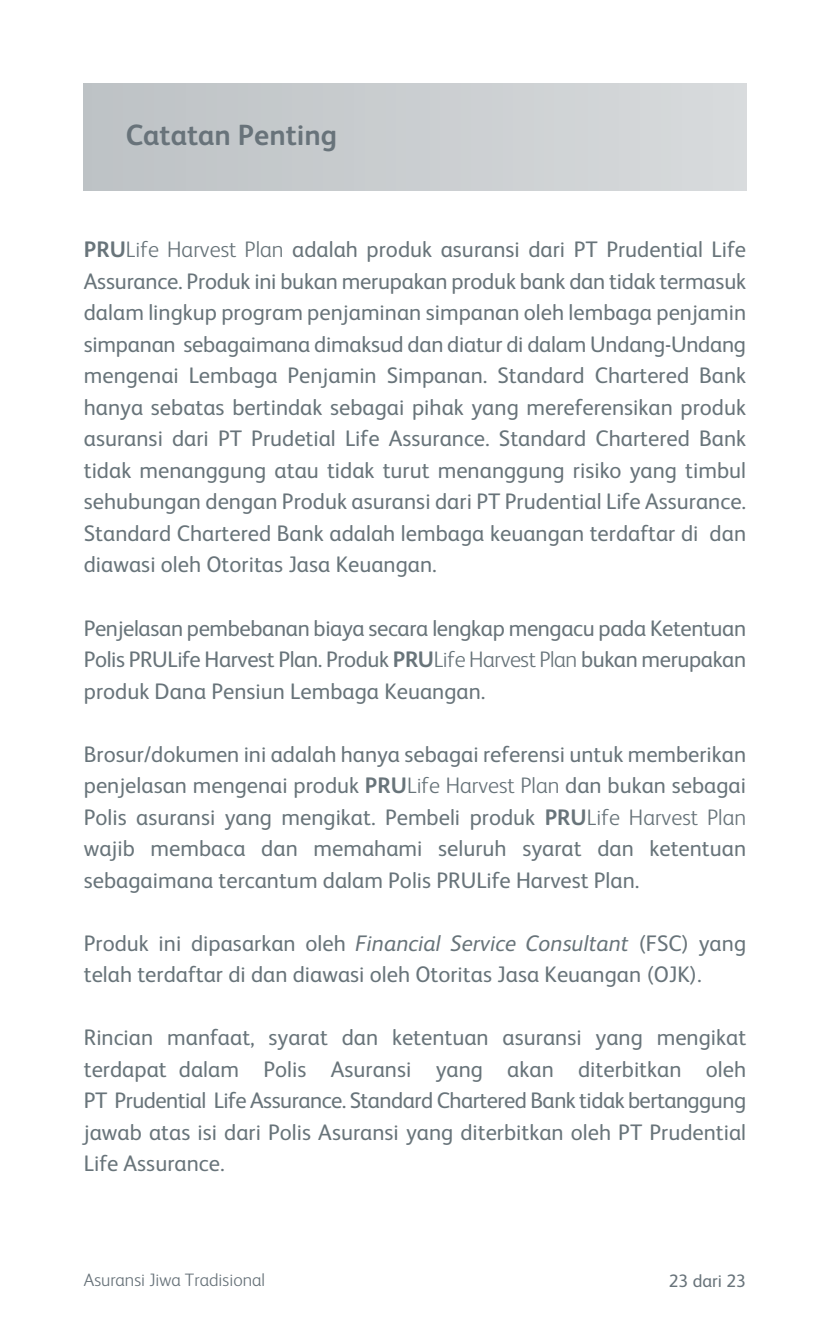
<style>
.page{position:relative;width:830px;height:1340px;background:#fff}
.page>*{position:absolute;margin:0;border:0;box-sizing:border-box;transform-origin:0 0}
.t1{font:700 29.25px "FS Albert Pro";color:#68737a}
.t2{font:22.5px/31.5px "FS Albert Pro";color:#68747a;text-align:justify}
.t3{font:300 18px "FS Albert Pro";color:#68737a}
.t4{font:18px "FS Albert Pro";color:#68737a}
.s1{font-weight:700}
.s2{font-weight:300}
.s3{font-style:italic}
</style>
<div class="page">
<div style="left:84px;top:84px;width:661px;height:106px;background:#caced1"></div>
<h1 class="t1" style="left:126px;top:114px;width:213px">Catatan Penting</h1>
<p class="t2" style="left:84px;top:232px;width:663px"><span class="s1">PRU</span><span class="s2">Life Harvest Plan</span> adalah produk asuransi dari PT Prudential Life Assurance. Produk ini bukan merupakan produk bank dan tidak termasuk dalam lingkup program penjaminan simpanan oleh lembaga penjamin simpanan sebagaimana dimaksud dan diatur di dalam Undang-Undang mengenai Lembaga Penjamin Simpanan. Standard Chartered Bank hanya sebatas bertindak sebagai pihak yang mereferensikan produk asuransi dari PT Prudetial Life Assurance. Standard Chartered Bank tidak menanggung atau tidak turut menanggung risiko yang timbul sehubungan dengan Produk asuransi dari PT Prudential Life Assurance.<br>Standard Chartered Bank adalah lembaga keuangan terdaftar di dan diawasi oleh Otoritas Jasa Keuangan.</p>
<p class="t2" style="left:84px;top:610px;width:663px">Penjelasan pembebanan biaya secara lengkap mengacu pada Ketentuan Polis PRULife Harvest Plan. Produk <span class="s1">PRU</span><span class="s2">Life Harvest Plan</span> bukan merupakan produk Dana Pensiun Lembaga Keuangan.</p>
<p class="t2" style="left:84px;top:736px;width:663px">Brosur/dokumen ini adalah hanya sebagai referensi untuk memberikan penjelasan mengenai produk <span class="s1">PRU</span><span class="s2">Life Harvest Plan</span> dan bukan sebagai Polis asuransi yang mengikat. Pembeli produk <span class="s1">PRU</span><span class="s2">Life Harvest Plan </span>wajib membaca dan memahami seluruh syarat dan ketentuan sebagaimana tercantum dalam Polis PRULife Harvest Plan.</p>
<p class="t2" style="left:84px;top:925px;width:663px">Produk ini dipasarkan oleh <span class="s3">Financial Service Consultant</span> (FSC) yang telah terdaftar di dan diawasi oleh Otoritas Jasa Keuangan (OJK).</p>
<p class="t2" style="left:84px;top:1020px;width:663px">Rincian manfaat, syarat dan ketentuan asuransi yang mengikat terdapat dalam Polis Asuransi yang akan diterbitkan oleh PT Prudential Life Assurance. Standard Chartered Bank tidak bertanggung jawab atas isi dari Polis Asuransi yang diterbitkan oleh PT Prudential Life Assurance.</p>
<p class="t3" style="left:84px;top:1267px;width:183px">Asuransi Jiwa Tradisional</p>
<p class="t4" style="left:668px;top:1268px;width:79px">23 dari 23</p>
</div>
